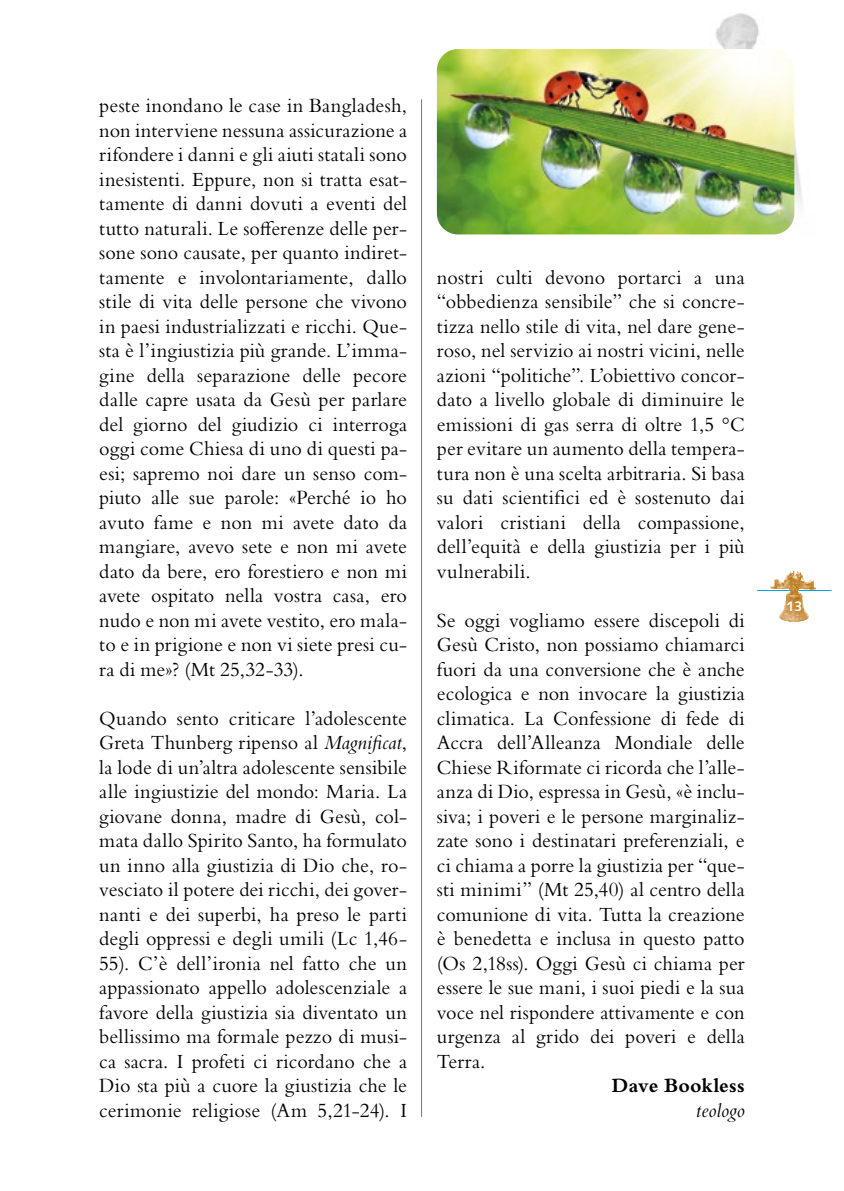
<style>
.page{position:relative;width:844px;height:1191px;background:#fff}
.page>*{position:absolute;margin:0;border:0;box-sizing:border-box;transform-origin:0 0}
.t1{font:21px/24.5px "Bembo Std";letter-spacing:.005em;color:#000;text-align:justify;scale:.96 1}
.t2{font:700 21px "Bembo Std";letter-spacing:.01em;color:#000;scale:.96 1}
.t3{font:italic 21px "Bembo Std";letter-spacing:.005em;color:#000;scale:.96 1}
.t4{font:700 14px "Syntax LT Std";color:#fff}
.s1{font-style:italic}
</style>
<div class="page">
<img style="left:653px;top:13px;width:149px;height:222px">
<hr style="left:421px;top:99px;width:1px;height:1017px;background:#009fe3">
<img style="left:437px;top:49px;width:357px;height:185px">
<hr style="left:756px;top:590px;width:75px;height:1px;background:#009fe3">
<img style="left:770px;top:570px;width:45px;height:51px">
<p class="t1" style="left:99px;top:93px;width:322px">peste inondano le case in Bangladesh, non interviene nessuna assicurazione a rifondere i danni e gli aiuti statali sono inesistenti. Eppure, non si tratta esat&shy;tamente di danni dovuti a eventi del tutto naturali. Le sofferenze delle per&shy;sone sono causate, per quanto indiret&shy;tamente e involontariamente, dallo stile di vita delle persone che vivono in paesi industrializzati e ricchi. Que&shy;sta è l’ingiustizia più grande. L’imma&shy;gine della separazione delle pecore dalle capre usata da Gesù per parlare del giorno del giudizio ci interroga oggi come Chiesa di uno di questi pa&shy;esi; sapremo noi dare un senso com&shy;piuto alle sue parole: «Perché io ho avuto fame e non mi avete dato da mangiare, avevo sete e non mi avete dato da bere, ero forestiero e non mi avete ospitato nella vostra casa, ero nudo e non mi avete vestito, ero mala&shy;to e in prigione e non vi siete presi cu&shy;ra di me»? (Mt 25,32-33).</p>
<p class="t1" style="left:99px;top:705px;width:322px">Quando sento criticare l’adolescente Greta Thunberg ripenso al <span class="s1">Magnificat</span>, la lode di un’altra adolescente sensibile alle ingiustizie del mondo: Maria. La giovane donna, madre di Gesù, col&shy;mata dallo Spirito Santo, ha formulato un inno alla giustizia di Dio che, ro&shy;vesciato il potere dei ricchi, dei gover&shy;nanti e dei superbi, ha preso le parti degli oppressi e degli umili (Lc 1,46- 55). C’è dell’ironia nel fatto che un appassionato appello adolescenziale a favore della giustizia sia diventato un bellissimo ma formale pezzo di musi&shy;ca sacra. I profeti ci ricordano che a Dio sta più a cuore la giustizia che le cerimonie religiose (Am 5,21-24). I</p>
<p class="t1" style="left:437px;top:264px;width:322px">nostri culti devono portarci a una “obbedienza sensibile” che si concre&shy;tizza nello stile di vita, nel dare gene&shy;roso, nel servizio ai nostri vicini, nelle azioni “politiche”. L’obiettivo concor&shy;dato a livello globale di diminuire le emissioni di gas serra di oltre 1,5 °C per evitare un aumento della tempera&shy;tura non è una scelta arbitraria. Si basa su dati scientifici ed è sostenuto dai valori cristiani della compassione, dell’equità e della giustizia per i più vulnerabili.</p>
<p class="t1" style="left:437px;top:607px;width:322px">Se oggi vogliamo essere discepoli di Gesù Cristo, non possiamo chiamarci fuori da una conversione che è anche ecologica e non invocare la giustizia climatica. La Confessione di fede di Accra dell’Alleanza Mondiale delle Chiese Riformate ci ricorda che l’alle&shy;anza di Dio, espressa in Gesù, «è inclu&shy;siva; i poveri e le persone marginaliz&shy;zate sono i destinatari preferenziali, e ci chiama a porre la giustizia per “que&shy;sti minimi” (Mt 25,40) al centro della comunione di vita. Tutta la creazione è benedetta e inclusa in questo patto (Os 2,18ss). Oggi Gesù ci chiama per essere le sue mani, i suoi piedi e la sua voce nel rispondere attivamente e con urgenza al grido dei poveri e della Terra.</p>
<p class="t2" style="left:611px;top:1074px;width:140px">Dave Bookless</p>
<p class="t3" style="left:695px;top:1098px;width:52px">teologo</p>
<p class="t4" style="left:786px;top:598px;width:17px">13</p>
</div>
